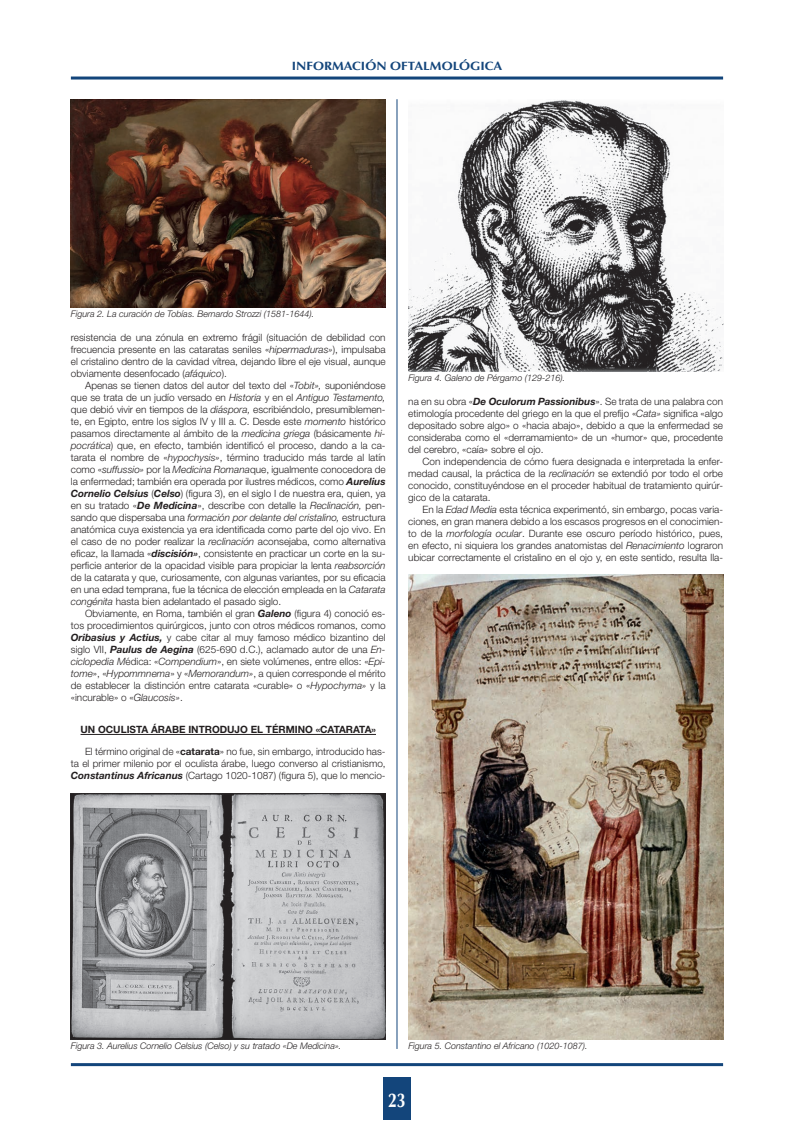
<style>
.page{position:relative;width:794px;height:1134px;background:#fff}
.page>*{position:absolute;margin:0;border:0;box-sizing:border-box;transform-origin:0 0}
.t1{font:700 20px "Optima LT Std";color:#fff;scale:.8 1}
.t2{font:700 12px "Optima LT Std";color:#13457b;scale:1.1 1}
.t3{font:300 10px/12px "Helvetica Neue LT Std";color:#231f20;text-align:justify}
.t4{font:700 10px "Helvetica Neue LT Std";color:#231f20}
.t5{font:italic 300 9px "Helvetica Neue LT Std";color:#231f20}
.s1{font-style:italic}
.s2{font-weight:700;font-style:italic}
.s3{font-weight:700}
</style>
<div class="page">
<div style="left:383px;top:1078px;width:28px;height:42px;background:#13457b"></div>
<hr style="left:71px;top:77px;width:652px;height:3px;background:#13457b">
<hr style="left:71px;top:1063px;width:652px;height:3px;background:#13457b">
<hr style="left:81px;top:734px;width:295px;height:1px;background:#231f20">
<hr style="left:397px;top:99px;width:1px;height:950px;background:#13457b">
<img style="left:71px;top:99px;width:315px;height:208px">
<img style="left:71px;top:794px;width:315px;height:246px">
<img style="left:408px;top:100px;width:315px;height:272px">
<img style="left:408px;top:575px;width:315px;height:465px">
<p class="t2" style="left:292px;top:59px;width:193px">INFORMACIÓN OFTALMOLÓGICA</p>
<p class="t5" style="left:71px;top:308px;width:245px">Figura 2. La curación de Tobías. Bernardo Strozzi (1581-1644).</p>
<p class="t3" style="left:71px;top:332px;width:316px">resistencia de una zónula en extremo frágil (situación de debilidad con frecuencia presente en las cataratas seniles «<span class="s1">hipermaduras»</span>), impulsaba el cristalino dentro de la cavidad vítrea, dejando libre el eje visual, aunque obviamente desenfocado (<span class="s1">afáquico</span>).</p>
<p class="t3" style="left:71px;top:380px;width:316px;text-indent:14px">Apenas se tienen datos del autor del texto del «<span class="s1">Tobit»,</span> suponiéndose que se trata de un judío versado en <span class="s1">Historia</span> y en el <span class="s1">Antiguo Testamento, </span>que debió vivir en tiempos de la <span class="s1">diáspora,</span> escribiéndolo, presumiblemen&shy;te, en Egipto, entre los siglos IV y III a. C. Desde este <span class="s1">momento</span> histórico pasamos directamente al ámbito de la <span class="s1">medicina griega</span> (básicamente <span class="s1">hi&shy;pocrática</span>) que, en efecto, también identificó el proceso, dando a la ca&shy;tarata el nombre de «<span class="s1">hypochysis»</span>, término traducido más tarde al latín como «<span class="s1">suffussio»</span> por la <span class="s1">Medicina Romana</span>que, igualmente conocedora de la enfermedad; también era operada por ilustres médicos, como <span class="s2">Aurelius Cornelio Celsius</span> (<span class="s2">Celso</span>) (figura 3), en el siglo I de nuestra era, quien, ya en su tratado «<span class="s2">De Medicina</span>», describe con detalle la <span class="s1">Reclinación,</span> pen&shy;sando que dispersaba una <span class="s1">formación por delante del cristalino,</span> estructura anatómica cuya existencia ya era identificada como parte del ojo vivo. En el caso de no poder realizar la <span class="s1">reclinación</span> aconsejaba, como alternativa eficaz, la llamada «<span class="s2">discisión»</span>, consistente en practicar un corte en la su&shy;perficie anterior de la opacidad visible para propiciar la lenta <span class="s1">reabsorción </span>de la catarata y que, curiosamente, con algunas variantes, por su eficacia en una edad temprana, fue la técnica de elección empleada en la <span class="s1">Catarata congénita</span> hasta bien adelantado el pasado siglo.</p>
<p class="t3" style="left:71px;top:608px;width:316px;text-indent:14px">Obviamente, en Roma, también el gran <span class="s2">Galeno</span> (figura 4) conoció es&shy;tos procedimientos quirúrgicos, junto con otros médicos romanos, como <span class="s2">Oribasius y Actius,</span> y cabe citar al muy famoso médico bizantino del siglo VII, <span class="s2">Paulus de Aegina</span> (625-690 d.C.), aclamado autor de una <span class="s1">En&shy;ciclopedia M</span>édica: «<span class="s1">Compendium</span>», en siete volúmenes, entre ellos: «<span class="s1">Epi&shy;tome</span>», «<span class="s1">Hypommnema</span>» y «<span class="s1">Memorandum»</span>, a quien corresponde el mérito de establecer la distinción entre catarata «curable» o «<span class="s1">Hypochyma»</span> y la «incurable» o «<span class="s1">Glaucosis»</span>.</p>
<p class="t4" style="left:80px;top:724px;width:297px">UN OCULISTA ÁRABE INTRODUJO EL TÉRMINO «CATARATA»</p>
<p class="t3" style="left:71px;top:746px;width:316px;text-indent:14px">El término original de «<span class="s3">catarata</span>» no fue, sin embargo, introducido has&shy;ta el primer milenio por el oculista árabe, luego converso al cristianismo, <span class="s2">Constantinus Africanus</span> (Cartago 1020-1087) (figura 5), que lo mencio-</p>
<p class="t5" style="left:408px;top:372px;width:159px">Figura 4. Galeno de Pérgamo (129-216).</p>
<p class="t3" style="left:408px;top:396px;width:316px">na en su obra «<span class="s2">De Oculorum Passionibus</span>». Se trata de una palabra con etimología procedente del griego en la que el prefijo «<span class="s1">Cata»</span> significa «algo depositado sobre algo» o «hacia abajo», debido a que la enfermedad se consideraba como el «derramamiento» de un «humor» que, procedente del cerebro, «caía» sobre el ojo.</p>
<p class="t3" style="left:408px;top:456px;width:316px;text-indent:14px">Con independencia de cómo fuera designada e interpretada la enfer&shy;medad causal, la práctica de la <span class="s1">reclinación</span> se extendió por todo el orbe conocido, constituyéndose en el proceder habitual de tratamiento quirúr&shy;gico de la catarata.</p>
<p class="t3" style="left:408px;top:504px;width:316px;text-indent:14px">En la <span class="s1">Edad Media</span> esta técnica experimentó, sin embargo, pocas varia&shy;ciones, en gran manera debido a los escasos progresos en el conocimien&shy;to de la <span class="s1">morfología ocular</span>. Durante ese oscuro período histórico, pues, en efecto, ni siquiera los grandes anatomistas del <span class="s1">Renacimiento</span> lograron ubicar correctamente el cristalino en el ojo y, en este sentido, resulta lla-</p>
<p class="t5" style="left:71px;top:1040px;width:272px">Figura 3. Aurelius Cornelio Celsius (Celso) y su tratado «De Medicina».</p>
<p class="t5" style="left:408px;top:1040px;width:181px">Figura 5. Constantino el Africano (1020-1087).</p>
<h1 class="t1" style="left:388px;top:1088px;width:24px">23</h1>
</div>
